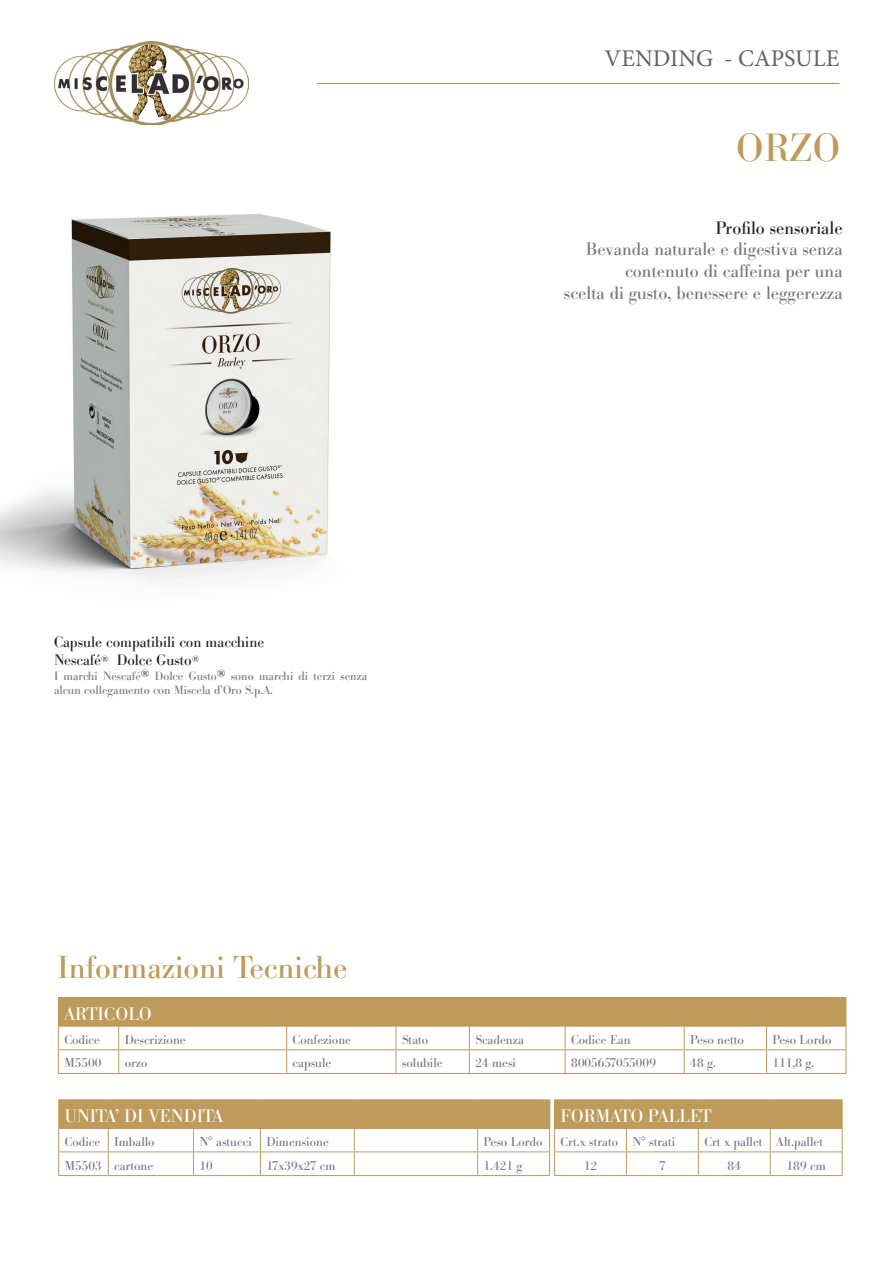
<style>
.page{position:relative;width:893px;height:1263px;background:#fff}
.page>*{position:absolute;margin:0;border:0;box-sizing:border-box;transform-origin:0 0}
.t1{font:39px "Bodoni BE";color:#be9b5a}
.t2{font:31.5px "Bodoni BE";color:#be9b5a}
.t3{font:24px "Minion Pro";color:#626362}
.t4{font:18px "Bodoni BE";color:#76787b}
.t5{font:18px "Bodoni BE";color:#231f20}
.t6{font:18px "Bodoni BE";letter-spacing:.02em;color:#fff}
.t7{font:18px "Bodoni BE";letter-spacing:-.02em;color:#fff}
.t8{font:18px "Bodoni BE";color:#fff}
.t9{font:15px "Bodoni BE";color:#231f20}
.t10{font:12.75px "Bodoni BE";color:#76787b}
.t11{font:12px/14.4px "Bodoni BE";color:#76787b}
</style>
<div class="page">
<img style="left:55px;top:41px;width:193px;height:84px">
<hr style="left:317px;top:83px;width:522px;height:1px;background:#a29161">
<div style="left:58px;top:998px;width:788px;height:28px;background:#be9b5a"></div>
<hr style="left:58px;top:997px;width:61px;height:1px;background:#be9b5a">
<hr style="left:119px;top:997px;width:168px;height:1px;background:#be9b5a">
<hr style="left:287px;top:997px;width:109px;height:1px;background:#be9b5a">
<hr style="left:396px;top:997px;width:73px;height:1px;background:#be9b5a">
<hr style="left:469px;top:997px;width:96px;height:1px;background:#be9b5a">
<hr style="left:565px;top:997px;width:119px;height:1px;background:#be9b5a">
<hr style="left:684px;top:997px;width:82px;height:1px;background:#be9b5a">
<hr style="left:766px;top:997px;width:80px;height:1px;background:#be9b5a">
<hr style="left:58px;top:1026px;width:61px;height:1px;background:#be9b5a">
<hr style="left:119px;top:1026px;width:168px;height:1px;background:#be9b5a">
<hr style="left:287px;top:1026px;width:109px;height:1px;background:#be9b5a">
<hr style="left:396px;top:1026px;width:73px;height:1px;background:#be9b5a">
<hr style="left:469px;top:1026px;width:96px;height:1px;background:#be9b5a">
<hr style="left:565px;top:1026px;width:119px;height:1px;background:#be9b5a">
<hr style="left:684px;top:1026px;width:82px;height:1px;background:#be9b5a">
<hr style="left:766px;top:1026px;width:80px;height:1px;background:#be9b5a">
<hr style="left:58px;top:1049px;width:61px;height:1px;background:#be9b5a">
<svg style="left:58px;top:1026px;width:1px;height:47px"></svg>
<hr style="left:119px;top:1049px;width:168px;height:1px;background:#be9b5a">
<svg style="left:118px;top:1026px;width:1px;height:47px"></svg>
<hr style="left:287px;top:1049px;width:109px;height:1px;background:#be9b5a">
<svg style="left:286px;top:1026px;width:1px;height:47px"></svg>
<hr style="left:396px;top:1049px;width:73px;height:1px;background:#be9b5a">
<svg style="left:396px;top:1026px;width:1px;height:47px"></svg>
<hr style="left:469px;top:1049px;width:96px;height:1px;background:#be9b5a">
<svg style="left:469px;top:1026px;width:1px;height:47px"></svg>
<hr style="left:565px;top:1049px;width:119px;height:1px;background:#be9b5a">
<svg style="left:565px;top:1026px;width:1px;height:47px"></svg>
<hr style="left:684px;top:1049px;width:82px;height:1px;background:#be9b5a">
<svg style="left:684px;top:1026px;width:1px;height:47px"></svg>
<hr style="left:766px;top:1049px;width:80px;height:1px;background:#be9b5a">
<svg style="left:766px;top:1026px;width:1px;height:47px"></svg>
<svg style="left:846px;top:998px;width:1px;height:75px"></svg>
<hr style="left:58px;top:1073px;width:61px;height:1px;background:#be9b5a">
<hr style="left:119px;top:1073px;width:168px;height:1px;background:#be9b5a">
<hr style="left:287px;top:1073px;width:109px;height:1px;background:#be9b5a">
<hr style="left:396px;top:1073px;width:73px;height:1px;background:#be9b5a">
<hr style="left:469px;top:1073px;width:96px;height:1px;background:#be9b5a">
<hr style="left:565px;top:1073px;width:119px;height:1px;background:#be9b5a">
<hr style="left:684px;top:1073px;width:82px;height:1px;background:#be9b5a">
<hr style="left:766px;top:1073px;width:80px;height:1px;background:#be9b5a">
<div style="left:59px;top:1100px;width:491px;height:28px;background:#be9b5a"></div>
<hr style="left:58px;top:1099px;width:50px;height:1px;background:#be9b5a">
<hr style="left:108px;top:1099px;width:85px;height:1px;background:#be9b5a">
<hr style="left:193px;top:1099px;width:67px;height:1px;background:#be9b5a">
<hr style="left:260px;top:1099px;width:94px;height:1px;background:#be9b5a">
<hr style="left:354px;top:1099px;width:124px;height:1px;background:#be9b5a">
<hr style="left:478px;top:1099px;width:72px;height:1px;background:#be9b5a">
<hr style="left:58px;top:1128px;width:50px;height:1px;background:#be9b5a">
<hr style="left:108px;top:1128px;width:85px;height:1px;background:#be9b5a">
<hr style="left:193px;top:1128px;width:67px;height:1px;background:#be9b5a">
<hr style="left:260px;top:1128px;width:94px;height:1px;background:#be9b5a">
<hr style="left:354px;top:1128px;width:124px;height:1px;background:#be9b5a">
<hr style="left:478px;top:1128px;width:72px;height:1px;background:#be9b5a">
<hr style="left:58px;top:1151px;width:50px;height:1px;background:#be9b5a">
<svg style="left:58px;top:1100px;width:1px;height:75px"></svg>
<hr style="left:108px;top:1151px;width:85px;height:1px;background:#be9b5a">
<svg style="left:108px;top:1129px;width:1px;height:46px"></svg>
<hr style="left:193px;top:1151px;width:67px;height:1px;background:#be9b5a">
<svg style="left:193px;top:1129px;width:1px;height:46px"></svg>
<hr style="left:260px;top:1151px;width:94px;height:1px;background:#be9b5a">
<svg style="left:260px;top:1129px;width:1px;height:46px"></svg>
<hr style="left:354px;top:1151px;width:124px;height:1px;background:#be9b5a">
<svg style="left:354px;top:1129px;width:1px;height:46px"></svg>
<hr style="left:478px;top:1151px;width:72px;height:1px;background:#be9b5a">
<hr style="left:58px;top:1175px;width:50px;height:1px;background:#be9b5a">
<hr style="left:108px;top:1175px;width:85px;height:1px;background:#be9b5a">
<hr style="left:193px;top:1175px;width:67px;height:1px;background:#be9b5a">
<hr style="left:260px;top:1175px;width:94px;height:1px;background:#be9b5a">
<hr style="left:354px;top:1175px;width:124px;height:1px;background:#be9b5a">
<hr style="left:478px;top:1175px;width:72px;height:1px;background:#be9b5a">
<svg style="left:477px;top:1129px;width:1px;height:46px"></svg>
<div style="left:554px;top:1100px;width:288px;height:28px;background:#be9b5a"></div>
<hr style="left:554px;top:1099px;width:72px;height:1px;background:#be9b5a">
<hr style="left:626px;top:1099px;width:72px;height:1px;background:#be9b5a">
<hr style="left:698px;top:1099px;width:72px;height:1px;background:#be9b5a">
<hr style="left:770px;top:1099px;width:73px;height:1px;background:#be9b5a">
<hr style="left:554px;top:1128px;width:72px;height:1px;background:#be9b5a">
<hr style="left:626px;top:1128px;width:72px;height:1px;background:#be9b5a">
<hr style="left:698px;top:1128px;width:72px;height:1px;background:#be9b5a">
<hr style="left:770px;top:1128px;width:73px;height:1px;background:#be9b5a">
<hr style="left:554px;top:1151px;width:72px;height:1px;background:#be9b5a">
<svg style="left:549px;top:1100px;width:6px;height:75px"></svg>
<hr style="left:626px;top:1151px;width:72px;height:1px;background:#be9b5a">
<svg style="left:626px;top:1129px;width:1px;height:46px"></svg>
<hr style="left:698px;top:1151px;width:72px;height:1px;background:#be9b5a">
<svg style="left:698px;top:1129px;width:1px;height:46px"></svg>
<hr style="left:770px;top:1151px;width:73px;height:1px;background:#be9b5a">
<svg style="left:770px;top:1129px;width:1px;height:46px"></svg>
<svg style="left:842px;top:1100px;width:1px;height:75px"></svg>
<hr style="left:554px;top:1175px;width:72px;height:1px;background:#be9b5a">
<hr style="left:626px;top:1175px;width:72px;height:1px;background:#be9b5a">
<hr style="left:698px;top:1175px;width:72px;height:1px;background:#be9b5a">
<hr style="left:770px;top:1175px;width:73px;height:1px;background:#be9b5a">
<img style="left:0;top:213px;width:331px;height:368px">
<p class="t3" style="left:604px;top:42px;width:236px">VENDING - CAPSULE</p>
<p class="t1" style="left:737px;top:126px;width:105px">ORZO</p>
<p class="t9" style="left:54px;top:634px;width:212px">Capsule compatibili con macchine</p>
<p class="t9" style="left:54px;top:652px;width:147px">Nescafé<sup>®</sup> Dolce Gusto<sup>®</sup></p>
<p class="t11" style="left:54px;top:669px;width:315px">I marchi Nescafé<sup>®</sup> Dolce Gusto<sup>®</sup> sono marchi di terzi senza alcun collegamento con Miscela d’Oro S.p.A.</p>
<p class="t2" style="left:58px;top:949px;width:292px">Informazioni Tecniche</p>
<p class="t5" style="left:715px;top:217px;width:129px">Profilo sensoriale</p>
<p class="t4" style="left:586px;top:239px;width:258px">Bevanda naturale e digestiva senza</p>
<p class="t4" style="left:625px;top:261px;width:219px">contenuto di caffeina per una</p>
<p class="t4" style="left:564px;top:282px;width:280px">scelta di gusto, benessere e leggerezza</p>
<p class="t8" style="left:64px;top:1004px;width:89px">ARTICOLO</p>
<p class="t10" style="left:64px;top:1032px;width:37px">Codice</p>
<p class="t10" style="left:125px;top:1032px;width:63px">Descrizione</p>
<p class="t10" style="left:293px;top:1032px;width:60px">Confezione</p>
<p class="t10" style="left:402px;top:1032px;width:28px">Stato</p>
<p class="t10" style="left:475px;top:1032px;width:50px">Scadenza</p>
<p class="t10" style="left:571px;top:1032px;width:61px">Codice Ean</p>
<p class="t10" style="left:690px;top:1032px;width:55px">Peso netto</p>
<p class="t10" style="left:772px;top:1032px;width:60px">Peso Lordo</p>
<p class="t10" style="left:64px;top:1056px;width:38px">M5500</p>
<p class="t10" style="left:125px;top:1056px;width:24px">orzo</p>
<p class="t10" style="left:293px;top:1056px;width:40px">capsule</p>
<p class="t10" style="left:402px;top:1056px;width:42px">solubile</p>
<p class="t10" style="left:475px;top:1056px;width:42px">24 mesi</p>
<p class="t10" style="left:571px;top:1056px;width:87px">8005657055009</p>
<p class="t10" style="left:690px;top:1056px;width:27px">48 g.</p>
<p class="t10" style="left:772px;top:1056px;width:43px">111,8 g.</p>
<p class="t6" style="left:65px;top:1106px;width:160px">UNITA’ DI VENDITA</p>
<p class="t10" style="left:65px;top:1134px;width:37px">Codice</p>
<p class="t10" style="left:114px;top:1134px;width:42px">Imballo</p>
<p class="t10" style="left:199px;top:1134px;width:54px">N° astucci</p>
<p class="t10" style="left:266px;top:1134px;width:64px">Dimensione</p>
<p class="t10" style="left:484px;top:1134px;width:60px">Peso Lordo</p>
<p class="t10" style="left:65px;top:1158px;width:39px">M5503</p>
<p class="t10" style="left:114px;top:1158px;width:41px">cartone</p>
<p class="t10" style="left:199px;top:1158px;width:15px">10</p>
<p class="t10" style="left:266px;top:1158px;width:71px">17x39x27 cm</p>
<p class="t10" style="left:484px;top:1158px;width:40px">1.421 g</p>
<p class="t7" style="left:560px;top:1106px;width:153px">FORMATO PALLET</p>
<p class="t10" style="left:560px;top:1134px;width:59px">Crt.x strato</p>
<p class="t10" style="left:632px;top:1134px;width:44px">N° strati</p>
<p class="t10" style="left:704px;top:1134px;width:60px">Crt x pallet</p>
<p class="t10" style="left:776px;top:1134px;width:48px">Alt.pallet</p>
<p class="t10" style="left:584px;top:1158px;width:15px">12</p>
<p class="t10" style="left:659px;top:1158px;width:8px">7</p>
<p class="t10" style="left:727px;top:1158px;width:15px">84</p>
<p class="t10" style="left:787px;top:1158px;width:41px">189 cm</p>
</div>
